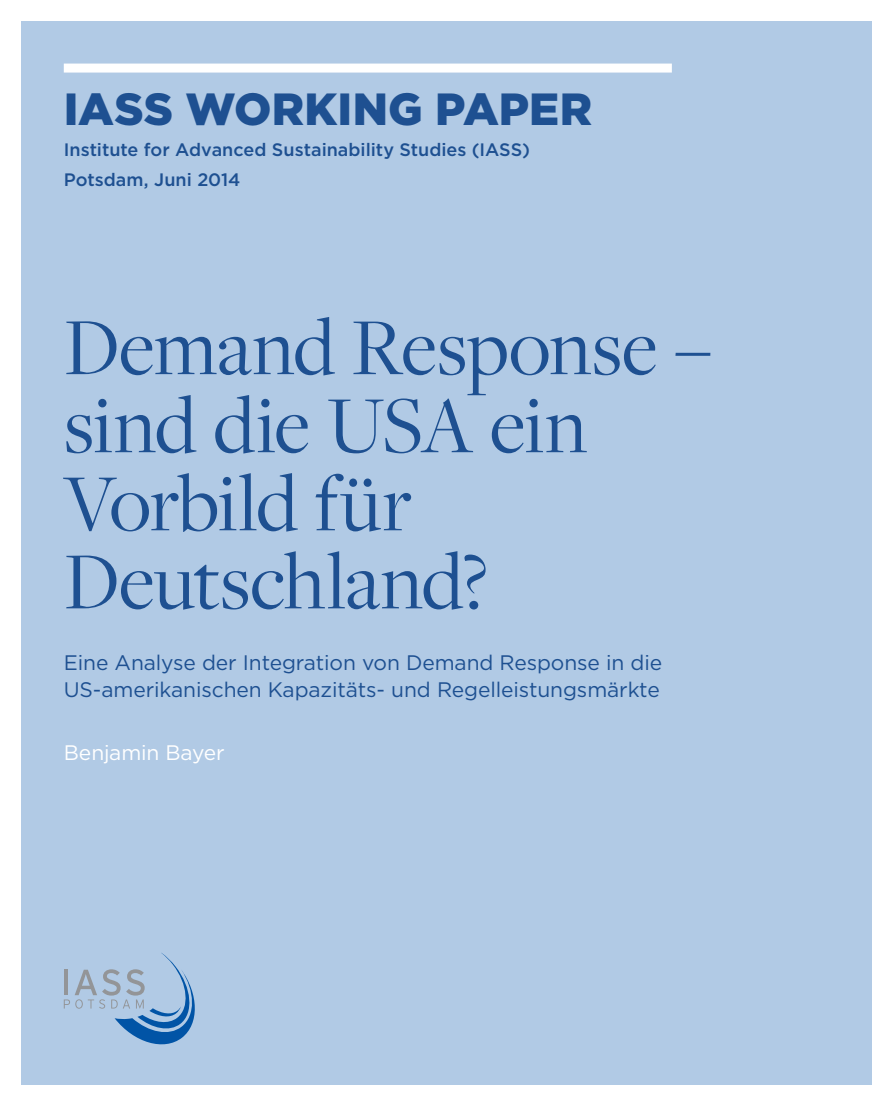
<style>
.page{position:relative;width:893px;height:1106px;background:#fff}
.page>*{position:absolute;margin:0;border:0;box-sizing:border-box;transform-origin:0 0}
.t1{font:84px/78px "Freight Disp Pro";letter-spacing:-.01em;color:#1e5091}
.t2{font:900 45px "Gotham";letter-spacing:.005em;color:#1e5091}
.t3{font:21px/27px "Gotham";letter-spacing:-.005em;color:#1e5091}
.t4{font:21px "Gotham";letter-spacing:-.01em;color:#fff}
.t5{font:500 18px/30px "Gotham";color:#1e5091}
</style>
<div class="page">
<div style="left:21px;top:21px;width:851px;height:1063px;background:#b1cae5"></div>
<div style="left:64px;top:64px;width:608px;height:9px;background:#fff"></div>
<svg style="left:64px;top:952px;width:131px;height:92px"></svg>
<h2 class="t2" style="left:64px;top:78px;width:530px">IASS WORKING PAPER</h2>
<p class="t5" style="left:64px;top:135px;width:468px">Institute for Advanced Sustainability Studies (IASS)<br>Potsdam, Juni 2014</p>
<h1 class="t1" style="left:64px;top:306px;width:649px">Demand Response – sind die USA ein<br>Vorbild für<br>Deutschland?</h1>
<p class="t3" style="left:64px;top:649px;width:600px">Eine Analyse der Integration von Demand Response in die<br>US-amerikanischen Kapazitäts- und Regelleistungsmärkte</p>
<p class="t4" style="left:64px;top:738px;width:162px">Benjamin Bayer</p>
</div>
